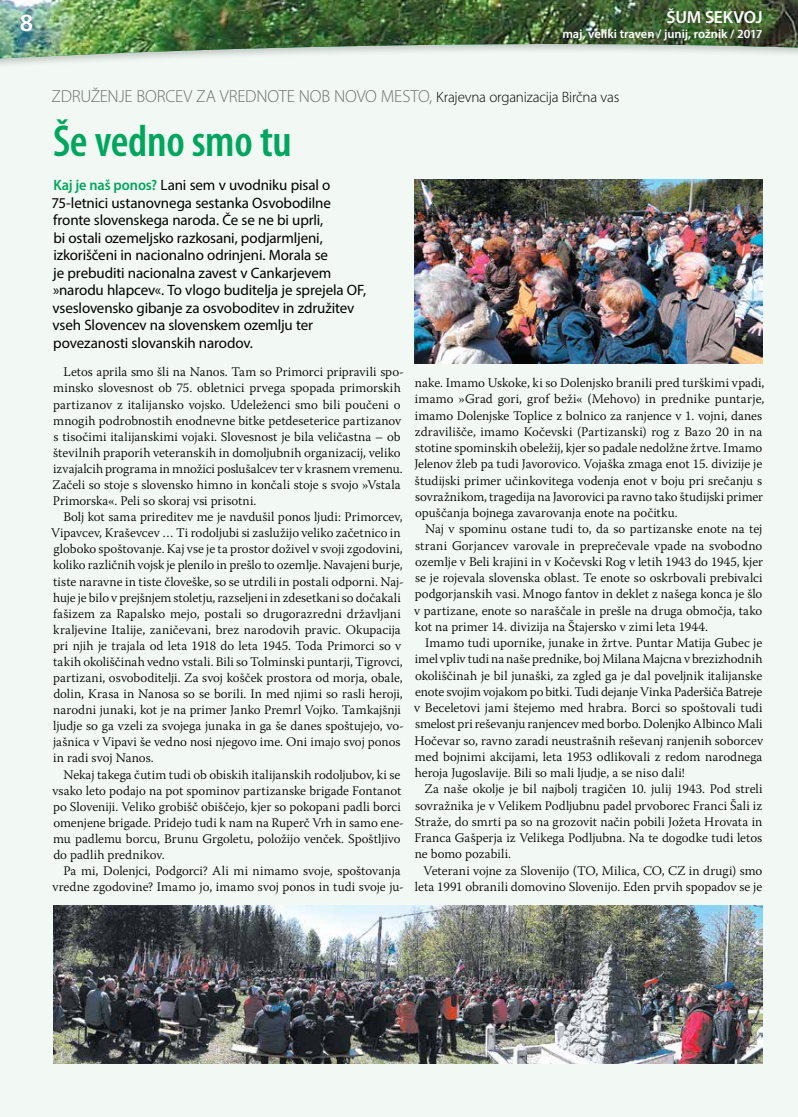
<style>
.page{position:relative;width:798px;height:1117px;background:#fff}
.page>*{position:absolute;margin:0;border:0;box-sizing:border-box;transform-origin:0 0}
.t1{font:600 condensed 45px "Myriad Pro";letter-spacing:-.005em;color:#00a65d}
.t2{font:600 25px "Myriad Pro";color:#fff}
.t3{font:300 17.5px "Myriad Pro";letter-spacing:-.01em;color:#6d6e71}
.t4{font:600 17.5px "Myriad Pro";letter-spacing:-.01em;color:#fff}
.t5{font:15px/17.5px "Myriad Pro";letter-spacing:-.01em;color:#000}
.t6{font:300 13.12px/16.1px "Warnock Pro";color:#000}
.t7{font:600 12.5px "Myriad Pro";color:#fff}
.s1{font-size:15px;color:#000}
.s2{font-weight:600;color:#00a65d}
</style>
<div class="page">
<div style="left:0;top:94px;width:797px;height:1022px;background:#f2f9f4"></div>
<div style="left:0;top:76px;width:797px;height:18px;background:#f2f9f4"></div>
<img style="left:0;top:0;width:797px;height:76px">
<img style="left:53px;top:905px;width:709px;height:158px">
<img style="left:415px;top:179px;width:347px;height:184px">
<h2 class="t2" style="left:20px;top:6px;width:15px">8</h2>
<h3 class="t4" style="left:666px;top:6px;width:97px">ŠUM SEKVOJ</h3>
<p class="t7" style="left:562px;top:26px;width:201px">maj, veliki traven / junij, rožnik / 2017</p>
<h3 class="t3" style="left:52px;top:85px;width:569px">ZDRUŽENJE BORCEV ZA VREDNOTE NOB NOVO MESTO, <span class="s1">Krajevna organizacija Birčna vas</span></h3>
<h1 class="t1" style="left:53px;top:113px;width:240px">Še vedno smo tu</h1>
<p class="t5" style="left:51px;top:176px;width:316px"><span class="s2">Kaj je naš ponos?</span> Lani sem v uvodniku pisal o 75-letnici ustanovnega sestanka Osvobodilne fronte slovenskega naroda. Če se ne bi uprli,<br>bi ostali ozemeljsko razkosani, podjarmljeni, izkoriščeni in nacionalno odrinjeni. Morala se<br>je prebuditi nacionalna zavest v Cankarjevem »narodu hlapcev«. To vlogo buditelja je sprejela OF, vseslovensko gibanje za osvoboditev in združitev vseh Slovencev na slovenskem ozemlju ter povezanosti slovanskih narodov.</p>
<p class="t6" style="left:52px;top:363px;width:353px;text-indent:11px">Letos aprila smo šli na Nanos. Tam so Primorci pripravili spo&shy;minsko slovesnost ob 75. obletnici prvega spopada primorskih partizanov z italijansko vojsko. Udeleženci smo bili poučeni o mnogih podrobnostih enodnevne bitke petdeseterice partizanov s tisočimi italijanskimi vojaki. Slovesnost je bila veličastna – ob številnih praporih veteranskih in domoljubnih organizacij, veliko izvajalcih programa in množici poslušalcev ter v krasnem vremenu.<br>Začeli so stoje s slovensko himno in končali stoje s svojo »Vstala Primorska«. Peli so skoraj vsi prisotni.</p>
<p class="t6" style="left:51px;top:508px;width:354px;text-indent:12px">Bolj kot sama prireditev me je navdušil ponos ljudi: Primorcev, Vipavcev, Kraševcev … Ti rodoljubi si zaslužijo veliko začetnico in globoko spoštovanje. Kaj vse je ta prostor doživel v svoji zgodovini, koliko različnih vojsk je plenilo in prešlo to ozemlje. Navajeni burje, tiste naravne in tiste človeške, so se utrdili in postali odporni. Naj&shy;huje je bilo v prejšnjem stoletju, razseljeni in zdesetkani so dočakali fašizem za Rapalsko mejo, postali so drugorazredni državljani kraljevine Italije, zaničevani, brez narodovih pravic. Okupacija pri njih je trajala od leta 1918 do leta 1945. Toda Primorci so v takih okoliščinah vedno vstali. Bili so Tolminski puntarji, Tigrovci, partizani, osvoboditelji. Za svoj košček prostora od morja, obale, dolin, Krasa in Nanosa so se borili. In med njimi so rasli heroji, narodni junaki, kot je na primer Janko Premrl Vojko. Tamkajšnji ljudje so ga vzeli za svojega junaka in ga še danes spoštujejo, vo&shy;jašnica v Vipavi še vedno nosi njegovo ime. Oni imajo svoj ponos in radi svoj Nanos.</p>
<p class="t6" style="left:52px;top:765px;width:353px;text-indent:11px">Nekaj takega čutim tudi ob obiskih italijanskih rodoljubov, ki se vsako leto podajo na pot spominov partizanske brigade Fontanot po Sloveniji. Veliko grobišč obiščejo, kjer so pokopani padli borci omenjene brigade. Pridejo tudi k nam na Ruperč Vrh in samo ene&shy;mu padlemu borcu, Brunu Grgoletu, položijo venček. Spoštljivo do padlih prednikov.</p>
<p class="t6" style="left:52px;top:862px;width:353px;text-align:center">Pa mi, Dolenjci, Podgorci? Ali mi nimamo svoje, spoštovanja vredne zgodovine? Imamo jo, imamo svoj ponos in tudi svoje ju-</p>
<p class="t6" style="left:414px;top:374px;width:351px">nake. Imamo Uskoke, ki so Dolenjsko branili pred turškimi vpadi, imamo »Grad gori, grof beži« (Mehovo) in prednike puntarje, imamo Dolenjske Toplice z bolnico za ranjence v 1. vojni, danes zdravilišče, imamo Kočevski (Partizanski) rog z Bazo 20 in na stotine spominskih obeležij, kjer so padale nedolžne žrtve. Imamo Jelenov žleb pa tudi Javorovico. Vojaška zmaga enot 15. divizije je študijski primer učinkovitega vodenja enot v boju pri srečanju s sovražnikom, tragedija na Javorovici pa ravno tako študijski primer opuščanja bojnega zavarovanja enote na počitku.</p>
<p class="t6" style="left:414px;top:520px;width:350px;text-align:justify;text-indent:11px">Naj v spominu ostane tudi to, da so partizanske enote na tej strani Gorjancev varovale in preprečevale vpade na svobodno ozemlje v Beli krajini in v Kočevski Rog v letih 1943 do 1945, kjer se je rojevala slovenska oblast. Te enote so oskrbovali prebivalci podgorjanskih vasi. Mnogo fantov in deklet z našega konca je šlo v partizane, enote so naraščale in prešle na druga območja, tako kot na primer 14. divizija na Štajersko v zimi leta 1944.</p>
<p class="t6" style="left:414px;top:634px;width:350px;text-align:justify;text-indent:11px">Imamo tudi upornike, junake in žrtve. Puntar Matija Gubec je imel vpliv tudi na naše prednike, boj Milana Majcna v brezizhodnih okoliščinah je bil junaški, za zgled ga je dal poveljnik italijanske enote svojim vojakom po bitki. Tudi dejanje Vinka Paderšiča Batreje v Beceletovi jami štejemo med hrabra. Borci so spoštovali tudi smelost pri reševanju ranjencev med borbo. Dolenjko Albinco Mali Hočevar so, ravno zaradi neustrašnih reševanj ranjenih soborcev med bojnimi akcijami, leta 1953 odlikovali z redom narodnega heroja Jugoslavije. Bili so mali ljudje, a se niso dali!</p>
<p class="t6" style="left:414px;top:780px;width:349px;text-align:justify;text-indent:10px">Za naše okolje je bil najbolj tragičen 10. julij 1943. Pod streli sovražnika je v Velikem Podljubnu padel prvoborec Franci Šali iz Straže, do smrti pa so na grozovit način pobili Jožeta Hrovata in Franca Gašperja iz Velikega Podljubna. Na te dogodke tudi letos ne bomo pozabili.</p>
<p class="t6" style="left:415px;top:861px;width:349px;text-align:right">Veterani vojne za Slovenijo (TO, Milica, CO, CZ in drugi) smo leta 1991 obranili domovino Slovenijo. Eden prvih spopadov se je</p>
</div>
